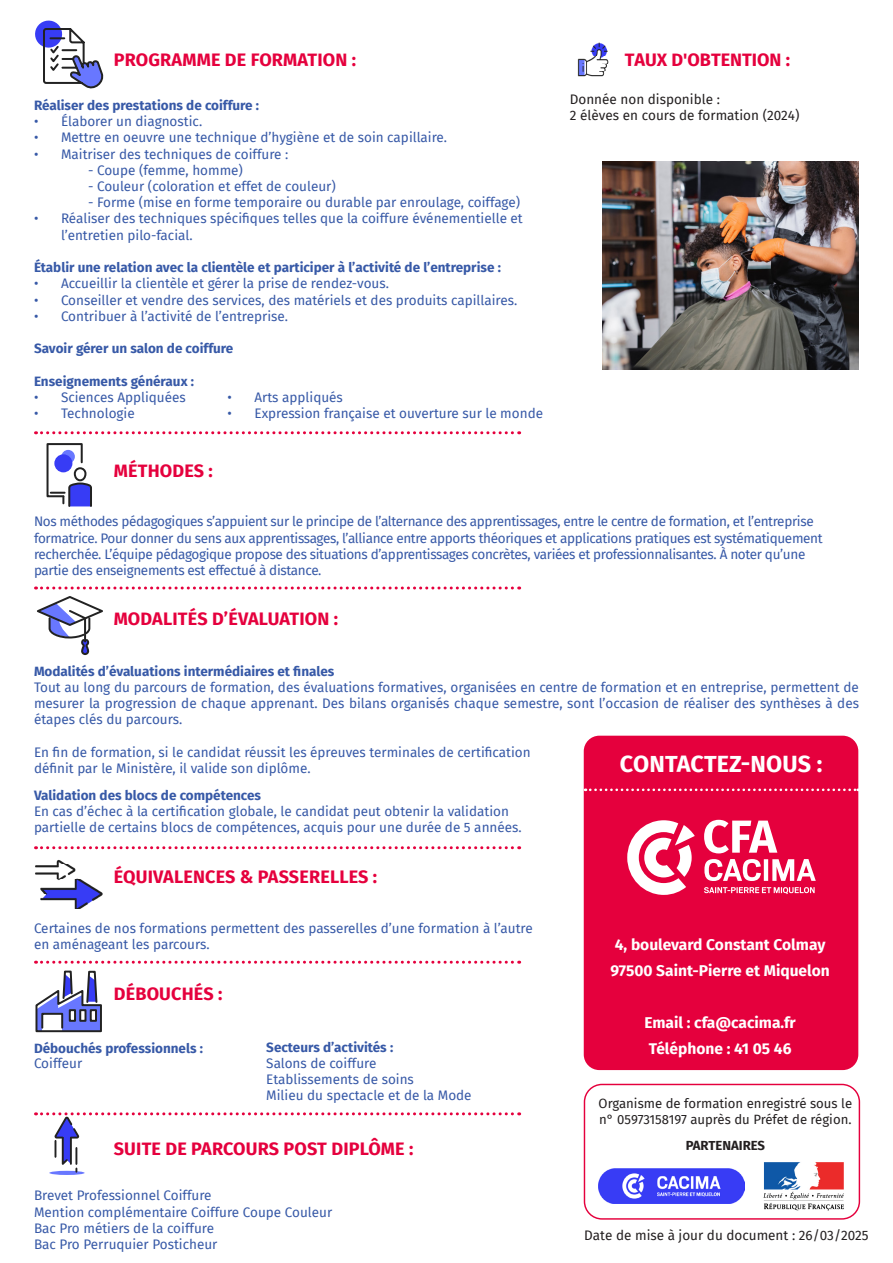
<style>
.page{position:relative;width:893px;height:1263px;background:#fff}
.page>*{position:absolute;margin:0;border:0;box-sizing:border-box;transform-origin:0 0}
.t1{font:700 23.4px "Fira Sans";letter-spacing:.005em;color:#fff}
.t2{font:700 18px "Fira Sans";letter-spacing:.01em;color:#e5003d}
.t3{font:700 15.6px "Fira Sans";color:#fff}
.t4{font:13.5px/16.2px "Fira Sans";color:#3759a7;text-align:justify}
.t5{font:13.5px/16.2px "Fira Sans";letter-spacing:-.025em;color:#3759a7}
.t6{font:700 13.5px/16.2px "Fira Sans";color:#3759a7}
.t7{font:13.5px/16.2px "Fira Sans";color:#231f20}
.t8{font:13.05px/15.8px "Fira Sans";color:#231f20}
.t9{font:700 13.05px "Fira Sans";color:#231f20}
.s1{font-weight:400}
</style>
<div class="page">
<svg style="left:46px;top:443px;width:46px;height:64px"></svg>
<svg style="left:36px;top:586px;width:484px;height:3px"></svg>
<svg style="left:37px;top:596px;width:66px;height:59px"></svg>
<svg style="left:35px;top:961px;width:485px;height:72px"></svg>
<svg style="left:49px;top:1171px;width:36px;height:4px"></svg>
<svg style="left:36px;top:1112px;width:484px;height:60px"></svg>
<div style="left:584px;top:736px;width:274px;height:334px;background:#e5003d;border-radius:16px"></div>
<svg style="left:585px;top:788px;width:274px;height:3px"></svg>
<svg style="left:627px;top:820px;width:68px;height:75px"></svg>
<svg style="left:704px;top:820px;width:73px;height:33px"></svg>
<svg style="left:704px;top:887px;width:111px;height:7px"></svg>
<svg style="left:704px;top:859px;width:112px;height:22px"></svg>
<img style="left:598px;top:1169px;width:146px;height:34px">
<img style="left:763px;top:1162px;width:81px;height:49px">
<div style="left:584px;top:1084px;width:276px;height:136px;border:1px solid #e5003d;border-radius:17px"></div>
<img style="left:35px;top:849px;width:68px;height:60px">
<svg style="left:36px;top:846px;width:484px;height:3px"></svg>
<svg style="left:35px;top:20px;width:69px;height:69px"></svg>
<svg style="left:36px;top:431px;width:484px;height:3px"></svg>
<img style="left:602px;top:161px;width:257px;height:209px">
<img style="left:577px;top:43px;width:32px;height:33px">
<p class="t2" style="left:114px;top:45px;width:244px">PROGRAMME DE FORMATION :</p>
<p class="t6" style="left:34px;top:96px;width:227px">Réaliser des prestations de coiffure :</p>
<p class="t4" style="left:34px;top:113px;width:170px">• Élaborer un diagnostic.</p>
<p class="t4" style="left:34px;top:129px;width:415px">• Mettre en oeuvre une technique d’hygiène et de soin capillaire.</p>
<p class="t4" style="left:34px;top:145px;width:256px">• Maitriser des techniques de coiffure :</p>
<p class="t4" style="left:88px;top:162px;width:156px">- Coupe (femme, homme)</p>
<p class="t4" style="left:88px;top:178px;width:249px">- Couleur (coloration et effet de couleur)</p>
<p class="t4" style="left:88px;top:194px;width:434px">- Forme (mise en forme temporaire ou durable par enroulage, coiffage)</p>
<p class="t4" style="left:61px;top:210px;width:463px;text-indent:-27px">• Réaliser des techniques spécifiques telles que la coiffure événementielle et l’entretien pilo-facial.</p>
<p class="t6" style="left:34px;top:258px;width:468px">Établir une relation avec la clientèle et participer à l’activité de l’entreprise :</p>
<p class="t4" style="left:34px;top:275px;width:356px">• Accueillir la clientèle et gérer la prise de rendez-vous.</p>
<p class="t4" style="left:34px;top:291px;width:485px">• Conseiller et vendre des services, des matériels et des produits capillaires.</p>
<p class="t4" style="left:34px;top:307px;width:255px">• Contribuer à l’activité de l’entreprise.</p>
<p class="t6" style="left:34px;top:339px;width:201px">Savoir gérer un salon de coiffure</p>
<p class="t6" style="left:34px;top:372px;width:162px">Enseignements généraux :</p>
<p class="t4" style="left:34px;top:388px;width:153px">• Sciences Appliquées</p>
<p class="t4" style="left:34px;top:405px;width:102px">• Technologie</p>
<p class="t4" style="left:227px;top:389px;width:117px">• Arts appliqués</p>
<p class="t4" style="left:227px;top:405px;width:317px">• Expression française et ouverture sur le monde</p>
<p class="t2" style="left:114px;top:455px;width:100px">MÉTHODES :</p>
<p class="t2" style="left:625px;top:44px;width:167px">TAUX D'OBTENTION :</p>
<p class="t7" style="left:570px;top:90px;width:231px">Donnée non disponible :<br>2 élèves en cours de formation (2024)</p>
<p class="t5" style="left:34px;top:513px;width:790px">Nos méthodes pédagogiques s’appuient sur le principe de l’alternance des apprentissages, entre le centre de formation, et l’entreprise formatrice. Pour donner du sens aux apprentissages, l’alliance entre apports théoriques et applications pratiques est systématiquement recherchée. L’équipe pédagogique propose des situations d’apprentissages concrètes, variées et professionnalisantes. À noter qu’une partie des enseignements est effectué à distance.</p>
<p class="t2" style="left:114px;top:604px;width:226px">MODALITÉS D’ÉVALUATION :</p>
<p class="t6" style="left:34px;top:662px;width:302px">Modalités d’évaluations intermédiaires et finales</p>
<p class="t4" style="left:34px;top:679px;width:826px">Tout au long du parcours de formation, des évaluations formatives, organisées en centre de formation et en entreprise, permettent de mesurer la progression de chaque apprenant. Des bilans organisés chaque semestre, sont l’occasion de réaliser des synthèses à des étapes clés du parcours.</p>
<p class="t4" style="left:34px;top:744px;width:498px">En fin de formation, si le candidat réussit les épreuves terminales de certification</p>
<p class="t4" style="left:34px;top:760px;width:278px">définit par le Ministère, il valide son diplôme.</p>
<p class="t6" style="left:34px;top:786px;width:229px">Validation des blocs de compétences</p>
<p class="t4" style="left:34px;top:803px;width:476px">En cas d’échec à la certification globale, le candidat peut obtenir la validation</p>
<p class="t4" style="left:34px;top:819px;width:489px">partielle de certains blocs de compétences, acquis pour une durée de 5 années.</p>
<p class="t1" style="left:620px;top:744px;width:204px">CONTACTEZ-NOUS :</p>
<p class="t2" style="left:114px;top:861px;width:265px">ÉQUIVALENCES &amp; PASSERELLES :</p>
<p class="t4" style="left:34px;top:920px;width:500px">Certaines de nos formations permettent des passerelles d’une formation à l’autre</p>
<p class="t4" style="left:34px;top:936px;width:177px">en aménageant les parcours.</p>
<p class="t2" style="left:114px;top:979px;width:110px">DÉBOUCHÉS :</p>
<p class="t6" style="left:34px;top:1039px;width:171px">Débouchés professionnels :</p>
<p class="t4" style="left:34px;top:1054px;width:50px">Coiffeur</p>
<p class="t6" style="left:266px;top:1038px;width:128px">Secteurs d’activités :<br><span class="s1">Salons de coiffure</span></p>
<p class="t4" style="left:266px;top:1071px;width:149px">Etablissements de soins</p>
<p class="t4" style="left:266px;top:1087px;width:207px">Milieu du spectacle et de la Mode</p>
<p class="t2" style="left:114px;top:1134px;width:301px">SUITE DE PARCOURS POST DIPLÔME :</p>
<p class="t4" style="left:34px;top:1187px;width:179px">Brevet Professionnel Coiffure</p>
<p class="t4" style="left:34px;top:1203px;width:300px">Mention complémentaire Coiffure Coupe Couleur</p>
<p class="t4" style="left:34px;top:1220px;width:182px">Bac Pro métiers de la coiffure</p>
<p class="t4" style="left:34px;top:1236px;width:185px">Bac Pro Perruquier Posticheur</p>
<p class="t3" style="left:615px;top:931px;width:212px">4, boulevard Constant Colmay</p>
<p class="t3" style="left:610px;top:957px;width:221px">97500 Saint-Pierre et Miquelon</p>
<p class="t3" style="left:644px;top:1009px;width:153px">Email : cfa@cacima.fr</p>
<p class="t3" style="left:649px;top:1035px;width:144px">Téléphone : 41 05 46</p>
<p class="t8" style="left:599px;top:1095px;width:255px">Organisme de formation enregistré sous le n° 05973158197 auprès du Préfet de région.</p>
<p class="t9" style="left:686px;top:1134px;width:81px">PARTENAIRES</p>
<p class="t7" style="left:584px;top:1227px;width:286px">Date de mise à jour du document : 26/03/2025</p>
</div>
